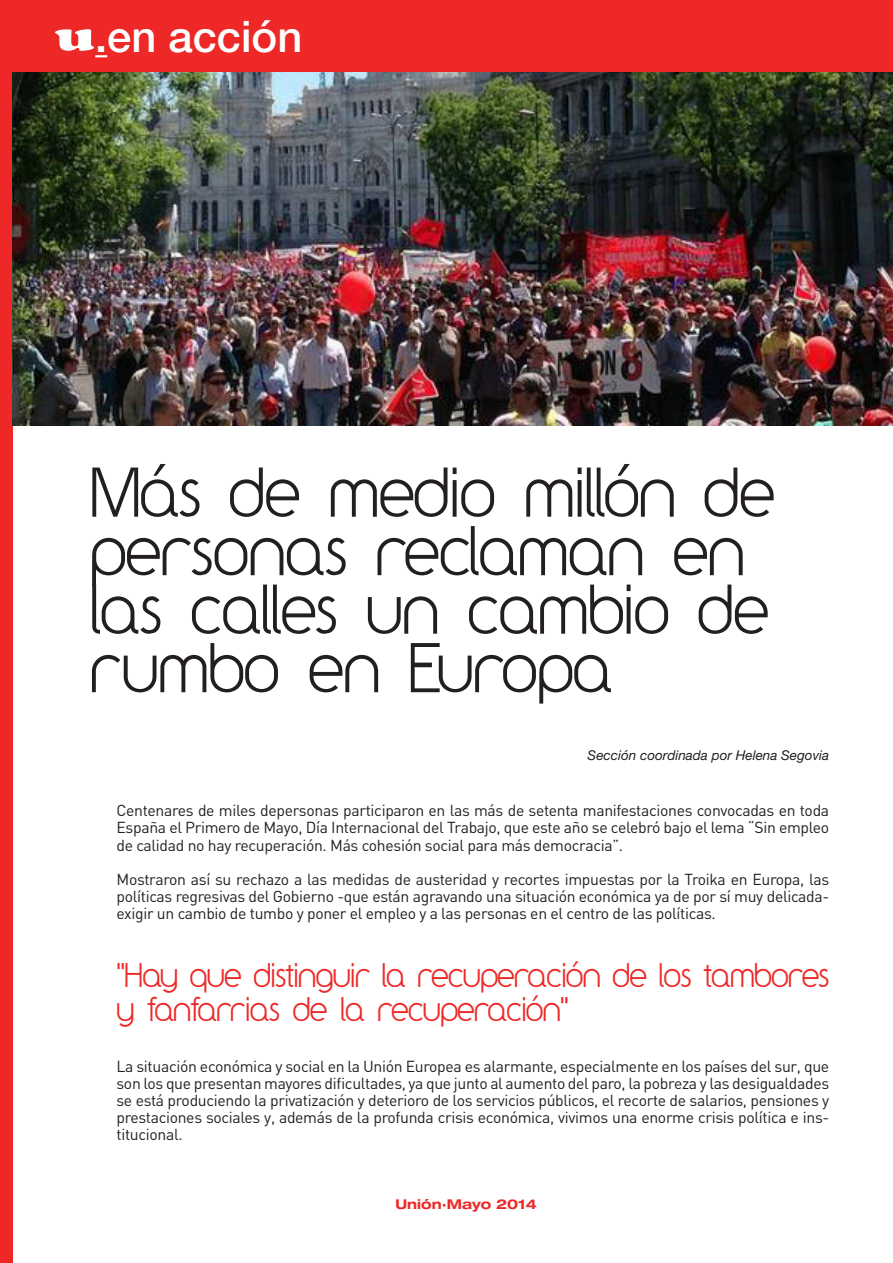
<style>
.page{position:relative;width:893px;height:1263px;background:#fff}
.page>*{position:absolute;margin:0;border:0;box-sizing:border-box;transform-origin:0 0}
.t1{font:58.5px/58.5px "Y2 K Neophyte";letter-spacing:-.01em;color:#231f20}
.t2{font:500 43.5px "Helvetica Neue LT Std";color:#fff}
._01_texto_general{font:28.5px/34px "Y2 K Neophyte";letter-spacing:-.02em;color:#ed2827}
._01_texto_general-2{font:15.75px/17px "DIN";letter-spacing:-.02em;color:#231f20;text-align:justify}
.t3{font:italic 13.5px "Helvetica Neue LT Std";color:#231f20}
.t4{font:700 expanded 13.5px "Helvetica Neue LT Std";color:#ed2827}
</style>
<div class="page">
<div style="left:0;top:0;width:893px;height:73px;background:#ed2827"></div>
<svg style="left:55px;top:29px;width:52px;height:28px"></svg>
<div style="left:0;top:66px;width:13px;height:1197px;background:#ed2827"></div>
<img style="left:13px;top:73px;width:880px;height:352px">
<p class="t2" style="left:95px;top:11px;width:209px">.en acción</p>
<p class="t1" style="left:90px;top:462px;width:687px">Más de medio millón de personas reclaman en las calles un cambio de rumbo en Europa</p>
<p class="t3" style="left:588px;top:747px;width:243px">Sección coordinada por Helena Segovia</p>
<p class="_01_texto_general-2" style="left:116px;top:802px;width:714px">Centenares de miles depersonas participaron en las más de setenta manifestaciones convocadas en toda España el Primero de Mayo, Día Internacional del Trabajo, que este año se celebró bajo el lema “Sin empleo de calidad no hay recuperación. Más cohesión social para más democracia”.</p>
<p class="_01_texto_general-2" style="left:116px;top:870px;width:714px">Mostraron así su rechazo a las medidas de austeridad y recortes impuestas por la Troika en Europa, las políticas regresivas del Gobierno -que están agravando una situación económica ya de por sí muy delicada&shy;exigir un cambio de tumbo y poner el empleo y a las personas en el centro de las políticas.</p>
<p class="_01_texto_general" style="left:116px;top:957px;width:714px">"Hay que distinguir la recuperación de los tambores y fanfarrias de la recuperación"</p>
<p class="_01_texto_general-2" style="left:116px;top:1057px;width:714px">La situación económica y social en la Unión Europea es alarmante, especialmente en los países del sur, que son los que presentan mayores dificultades, ya que junto al aumento del paro, la pobreza y las desigualdades se está produciendo la privatización y deterioro de los servicios públicos, el recorte de salarios, pensiones y prestaciones sociales y, además de la profunda crisis económica, vivimos una enorme crisis política e ins&shy;titucional.</p>
<p class="t4" style="left:395px;top:1195px;width:143px">Unión·Mayo 2014</p>
</div>
